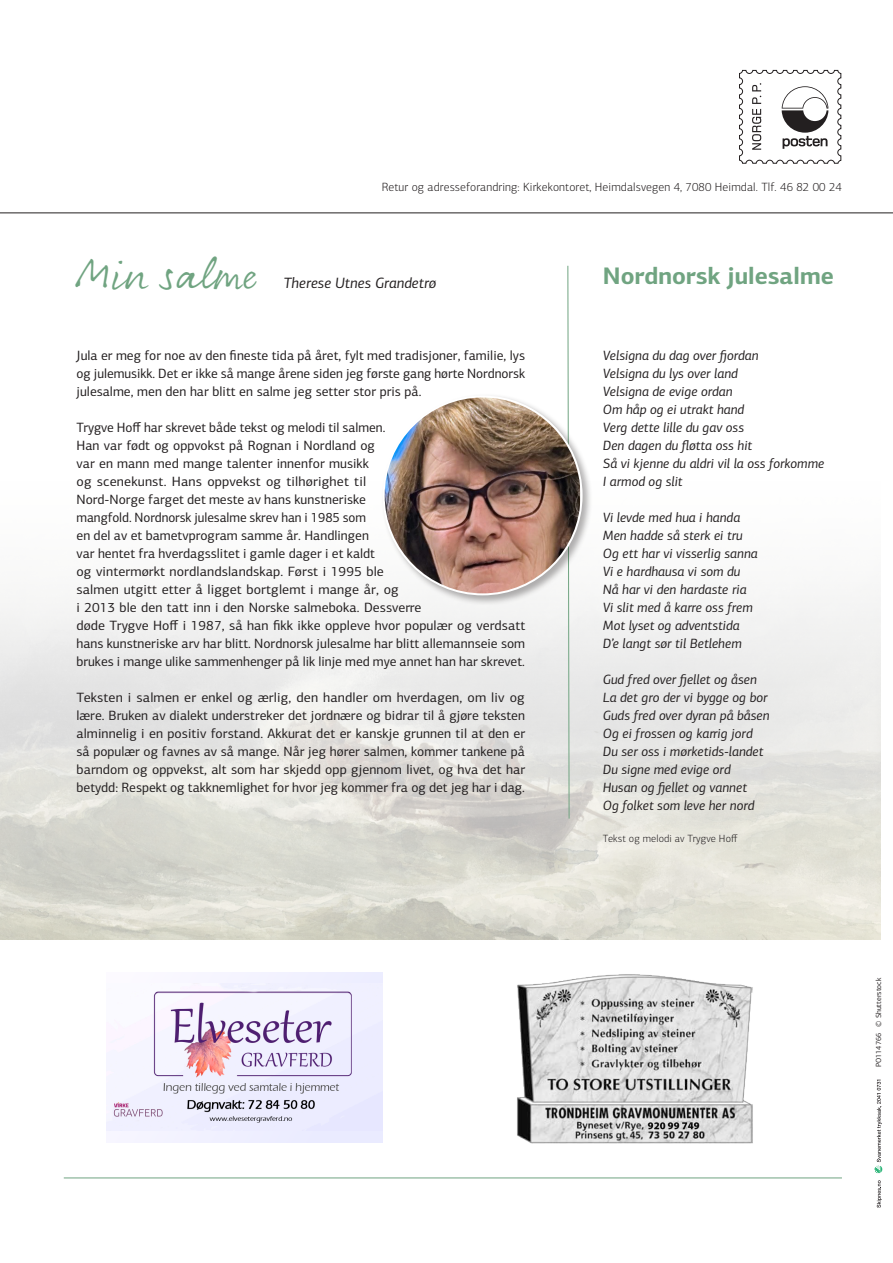
<style>
.page{position:relative;width:893px;height:1263px;background:#fff}
.page>*{position:absolute;margin:0;border:0;box-sizing:border-box;transform-origin:0 0}
.TEMA{font:45px "Rollerscript Smooth";letter-spacing:.005em;color:#70a481}
.ANNONSETITTEL{font:700 24px "PF Centro Sans Pro";color:#70a481}
.TEMA-2{font:italic 15px "PF Centro Sans Pro";color:#231f20}
.TEKST{font:13.5px/18px "PF Centro Sans Pro";color:#231f20;text-align:justify}
.TEKST-2{font:italic 13.5px "PF Centro Sans Pro";color:#231f20}
.t1{font:300 12px "PF Centro Sans Pro";letter-spacing:.01em;color:#231f20}
.SIGN{font:300 10.5px "PF Centro Sans Pro";letter-spacing:.01em;color:#231f20}
.TEKST-3{font:7.5px "PF Centro Sans Pro";color:#231f20}
</style>
<div class="page">
<svg style="left:739px;top:69px;width:103px;height:95px"></svg>
<hr style="left:0;top:213px;width:893px;height:1px;background:#231f20">
<svg style="left:877px;top:1180px;width:5px;height:28px"></svg>
<svg style="left:874px;top:1080px;width:8px;height:93px"></svg>
<svg style="left:567px;top:265px;width:3px;height:554px"></svg>
<div style="left:381px;top:394px;width:211px;height:211px;background:#231f20;opacity:.35"></div>
<img style="left:384px;top:396px;width:196px;height:198px">
<div style="left:106px;top:972px;width:277px;height:170px;background:#f1f1ff"></div>
<img style="left:107px;top:985px;width:275px;height:146px">
<img style="left:517px;top:974px;width:236px;height:170px">
<hr style="left:64px;top:1177px;width:778px;height:1px;background:#70a481">
<p class="TEMA" style="left:77px;top:246px;width:183px">Min salme</p>
<p class="t1" style="left:382px;top:180px;width:462px">Retur og adresseforandring: Kirkekontoret, Heimdalsvegen 4, 7080 Heimdal. Tlf. 46 82 00 24</p>
<p class="TEMA-2" style="left:283px;top:274px;width:154px">Therese Utnes Grandetrø</p>
<p class="ANNONSETITTEL" style="left:603px;top:260px;width:232px">Nordnorsk julesalme</p>
<p class="TEKST" style="left:77px;top:346px;width:450px">Jula er meg for noe av den fineste tida på året, fylt med tradisjoner, familie, lys og julemusikk. Det er ikke så mange årene siden jeg første gang hørte Nordnorsk julesalme, men den har blitt en salme jeg setter stor pris på.</p>
<p class="TEKST" style="left:77px;top:418px;width:450px;text-align:left">Trygve Hoff har skrevet både tekst og melodi til salmen.<br>Han var født og oppvokst på Rognan i Nordland og<br>var en mann med mange talenter innenfor musikk<br>og scenekunst. Hans oppvekst og tilhørighet til<br>Nord-Norge farget det meste av hans kunstneriske<br>mangfold. Nordnorsk julesalme skrev han i 1985 som<br>en del av et bametvprogram samme år. Handlingen<br>var hentet fra hverdagsslitet i gamle dager i et kaldt<br>og vintermørkt nordlandslandskap. Først i 1995 ble<br>salmen utgitt etter å ligget bortglemt i mange år, og<br>i 2013 ble den tatt inn i den Norske salmeboka. Dessverre<br>døde Trygve Hoff i 1987, så han fikk ikke oppleve hvor populær og verdsatt hans kunstneriske arv har blitt. Nordnorsk julesalme har blitt allemannseie som brukes i mange ulike sammenhenger på lik linje med mye annet han har skrevet.</p>
<p class="TEKST" style="left:77px;top:688px;width:450px">Teksten i salmen er enkel og ærlig, den handler om hverdagen, om liv og lære. Bruken av dialekt understreker det jordnære og bidrar til å gjøre teksten alminnelig i en positiv forstand. Akkurat det er kanskje grunnen til at den er så populær og favnes av så mange. Når jeg hører salmen, kommer tankene på barndom og oppvekst, alt som har skjedd opp gjennom livet, og hva det har betydd: Respekt og takknemlighet for hvor jeg kommer fra og det jeg har i dag.</p>
<p class="TEKST-2" style="left:603px;top:347px;width:157px">Velsigna du dag over fjordan</p>
<p class="TEKST-2" style="left:603px;top:365px;width:136px">Velsigna du lys over land</p>
<p class="TEKST-2" style="left:603px;top:383px;width:131px">Velsigna de evige ordan</p>
<p class="TEKST-2" style="left:603px;top:401px;width:143px">Om håp og ei utrakt hand</p>
<p class="TEKST-2" style="left:603px;top:419px;width:143px">Verg dette lille du gav oss</p>
<p class="TEKST-2" style="left:603px;top:437px;width:151px">Den dagen du fløtta oss hit</p>
<p class="TEKST-2" style="left:603px;top:455px;width:223px">Så vi kjenne du aldri vil la oss forkomme</p>
<p class="TEKST-2" style="left:603px;top:473px;width:81px">I armod og slit</p>
<p class="TEKST-2" style="left:603px;top:509px;width:139px">Vi levde med hua i handa</p>
<p class="TEKST-2" style="left:603px;top:527px;width:141px">Men hadde så sterk ei tru</p>
<p class="TEKST-2" style="left:603px;top:545px;width:156px">Og ett har vi visserlig sanna</p>
<p class="TEKST-2" style="left:603px;top:563px;width:139px">Vi e hardhausa vi som du</p>
<p class="TEKST-2" style="left:603px;top:581px;width:145px">Nå har vi den hardaste ria</p>
<p class="TEKST-2" style="left:603px;top:599px;width:151px">Vi slit med å karre oss frem</p>
<p class="TEKST-2" style="left:603px;top:617px;width:138px">Mot lyset og adventstida</p>
<p class="TEKST-2" style="left:603px;top:635px;width:140px">D’e langt sør til Betlehem</p>
<p class="TEKST-2" style="left:603px;top:671px;width:156px">Gud fred over fjellet og åsen</p>
<p class="TEKST-2" style="left:603px;top:689px;width:166px">La det gro der vi bygge og bor</p>
<p class="TEKST-2" style="left:603px;top:707px;width:168px">Guds fred over dyran på båsen</p>
<p class="TEKST-2" style="left:603px;top:725px;width:151px">Og ei frossen og karrig jord</p>
<p class="TEKST-2" style="left:603px;top:743px;width:162px">Du ser oss i mørketids-landet</p>
<p class="TEKST-2" style="left:603px;top:761px;width:129px">Du signe med evige ord</p>
<p class="TEKST-2" style="left:603px;top:779px;width:146px">Husan og fjellet og vannet</p>
<p class="TEKST-2" style="left:603px;top:797px;width:153px">Og folket som leve her nord</p>
<p class="SIGN" style="left:603px;top:832px;width:136px">Tekst og melodi av Trygve Hoff</p>
<p class="TEKST-3" style="left:874px;top:1067px;width:91px;rotate:-90deg">PO114766 © Shutterstock</p>
</div>
